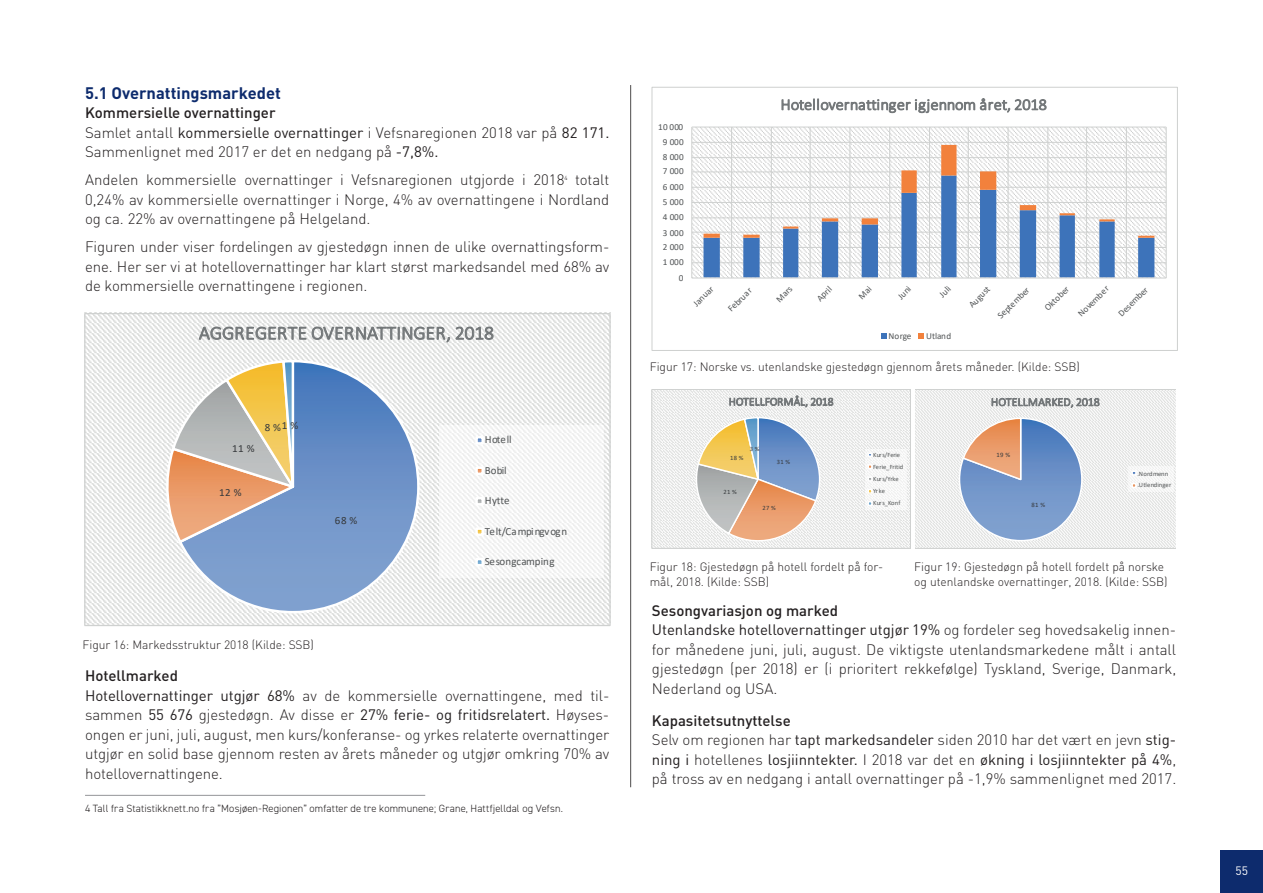
<style>
.page{position:relative;width:1263px;height:893px;background:#fff}
.page>*{position:absolute;margin:0;border:0;box-sizing:border-box;transform-origin:0 0}
.t1{font:300 19.05px "Calibri";letter-spacing:.005em;color:#74787a}
.t2{font:700 16.5px "DIN";color:#0d2b6d}
.t3{font:300 16.05px "Calibri";letter-spacing:.005em;color:#74787a}
.t4{font:300 15px/19.5px "DIN";letter-spacing:-.005em;color:#231f20}
.t5{font:300 12px/14.4px "DIN";color:#231f20}
.t6{font:12px "DIN";color:#fff}
.t7{font:300 11.55px "Calibri";letter-spacing:.01em;color:#74787a}
.t8{font:300 11.4px "Calibri";letter-spacing:.005em;color:#74787a}
.t9{font:10.95px "Calibri";color:#515455}
.t10{font:10.95px "Calibri";color:#36393c}
.t11{font:300 10.5px "DIN2014";letter-spacing:.01em;color:#231f20}
.t12{font:9.15px "Calibri";letter-spacing:.01em;color:#515455}
.t13{font:6.6px/11.9px "Calibri";letter-spacing:.02em;color:#515455}
.t14{font:6.6px "Calibri";color:#36393c}
.t15{font:6.45px/12.3px "Calibri";letter-spacing:-.01em;color:#515455}
.t16{font:6.45px "Calibri";letter-spacing:.05em;color:#36393c}
.t17{font:300 6.15px "DIN2014";color:#231f20}
.s1{font-weight:500}
.s2{font-weight:400}
</style>
<div class="page">
<div style="left:1220px;top:850px;width:43px;height:43px;background:#0d2b6d"></div>
<hr style="left:85px;top:795px;width:340px;height:1px;background:#939598">
<hr style="left:630px;top:85px;width:1px;height:702px;background:#6b6969">
<svg style="left:86px;top:315px;width:523px;height:309px"></svg>
<svg style="left:177px;top:359px;width:244px;height:256px"></svg>
<svg style="left:163px;top:359px;width:136px;height:193px"></svg>
<div style="left:439px;top:425px;width:164px;height:152px;background:#f6f6f6"></div>
<div style="left:475px;top:436px;width:9px;height:9px;border:2px solid #fff"></div>
<div style="left:475px;top:466px;width:9px;height:9px;border:2px solid #fff"></div>
<div style="left:475px;top:497px;width:9px;height:8px;border:2px solid #fff"></div>
<div style="left:475px;top:527px;width:9px;height:9px;border:2px solid #fff"></div>
<div style="left:475px;top:558px;width:9px;height:8px;border:2px solid #fff"></div>
<div style="left:84px;top:313px;width:527px;height:313px;border:1px solid #cfd1d0"></div>
<svg style="left:692px;top:128px;width:474px;height:150px"></svg>
<hr style="left:692px;top:262px;width:474px;height:1px;background:#cfd1d0">
<hr style="left:692px;top:247px;width:474px;height:1px;background:#cfd1d0">
<hr style="left:692px;top:232px;width:474px;height:1px;background:#cfd1d0">
<hr style="left:692px;top:217px;width:474px;height:1px;background:#cfd1d0">
<hr style="left:692px;top:202px;width:474px;height:1px;background:#cfd1d0">
<hr style="left:692px;top:187px;width:474px;height:1px;background:#cfd1d0">
<hr style="left:692px;top:171px;width:474px;height:1px;background:#cfd1d0">
<hr style="left:692px;top:157px;width:474px;height:1px;background:#cfd1d0">
<hr style="left:692px;top:142px;width:474px;height:1px;background:#cfd1d0">
<hr style="left:692px;top:127px;width:474px;height:1px;background:#cfd1d0">
<hr style="left:731px;top:127px;width:1px;height:151px;background:#cfd1d0">
<hr style="left:771px;top:127px;width:1px;height:151px;background:#cfd1d0">
<hr style="left:810px;top:127px;width:1px;height:151px;background:#cfd1d0">
<hr style="left:849px;top:127px;width:1px;height:151px;background:#cfd1d0">
<hr style="left:889px;top:127px;width:1px;height:151px;background:#cfd1d0">
<hr style="left:929px;top:127px;width:1px;height:151px;background:#cfd1d0">
<hr style="left:968px;top:127px;width:1px;height:151px;background:#cfd1d0">
<hr style="left:1007px;top:127px;width:1px;height:151px;background:#cfd1d0">
<hr style="left:1047px;top:127px;width:1px;height:151px;background:#cfd1d0">
<hr style="left:1086px;top:127px;width:1px;height:151px;background:#cfd1d0">
<hr style="left:1126px;top:127px;width:1px;height:151px;background:#cfd1d0">
<hr style="left:1166px;top:127px;width:1px;height:151px;background:#cfd1d0">
<svg style="left:703px;top:238px;width:451px;height:40px"></svg>
<svg style="left:703px;top:145px;width:451px;height:93px"></svg>
<hr style="left:691px;top:127px;width:1px;height:151px;background:#cfd1d0">
<hr style="left:692px;top:278px;width:474px;height:1px;background:#cfd1d0">
<svg style="left:881px;top:334px;width:5px;height:5px"></svg>
<svg style="left:919px;top:334px;width:5px;height:5px"></svg>
<div style="left:651px;top:87px;width:527px;height:264px;border:1px solid #cfd1d0"></div>
<div style="left:651px;top:389px;width:260px;height:160px;background:linear-gradient(to right,#eeefee,#eeefee)"></div>
<svg style="left:691px;top:416px;width:130px;height:131px"></svg>
<div style="left:865px;top:449px;width:41px;height:61px;background:#f5f6f5"></div>
<div style="left:651px;top:389px;width:260px;height:160px;border:1px solid #cfd1d0"></div>
<svg style="left:916px;top:389px;width:259px;height:160px"></svg>
<p class="t2" style="left:85px;top:82px;width:197px">5.1 Overnattingsmarkedet</p>
<p class="t4" style="left:85px;top:103px;width:526px"><span class="s1">Kommersielle overnattinger<br></span>Samlet antall <span class="s2">kommersielle overnattinger</span> i Vefsnaregionen 2018 var på <span class="s2">82 171.<br></span>Sammenlignet med 2017 er det en nedgang på <span class="s2">-7,8%.</span></p>
<p class="t4" style="left:85px;top:170px;width:481px">Andelen kommersielle overnattinger i Vefsnaregionen utgjorde i 2018</p>
<p class="t17" style="left:564px;top:174px;width:4px">4</p>
<p class="t4" style="left:85px;top:170px;width:526px;text-align:justify;text-indent:490px">totalt 0,24% av kommersielle overnattinger i Norge, 4% av overnattingene i Nordland og ca. 22% av overnattingene på Helgeland.</p>
<p class="t4" style="left:85px;top:237px;width:526px">Figuren under viser fordelingen av gjestedøgn innen de ulike overnattingsform&shy;ene. Her ser vi at hotellovernattinger har klart størst markedsandel med 68% av de kommersielle overnattingene i regionen.</p>
<p class="t1" style="left:199px;top:321px;width:297px">AGGREGERTE OVERNATTINGER, 2018</p>
<p class="t10" style="left:232px;top:441px;width:24px">11 %</p>
<p class="t10" style="left:265px;top:419px;width:35px">8 %1 %</p>
<p class="t10" style="left:219px;top:484px;width:24px">12 %</p>
<p class="t10" style="left:335px;top:513px;width:24px">68 %</p>
<p class="t5" style="left:82px;top:638px;width:233px">Figur 16: Markedsstruktur 2018 (Kilde: SSB)</p>
<p class="t9" style="left:485px;top:432px;width:28px">Hotell</p>
<p class="t9" style="left:485px;top:463px;width:24px">Bobil</p>
<p class="t9" style="left:485px;top:493px;width:26px">Hytte</p>
<p class="t9" style="left:485px;top:523px;width:84px">Telt/Campingvogn</p>
<p class="t9" style="left:485px;top:554px;width:71px">Sesongcamping</p>
<p class="t4" style="left:85px;top:666px;width:526px"><span class="s1">Hotellmarked<br></span><span class="s2">Hotellovernattinger utgjør 68%</span> av de kommersielle overnattingene, med til&shy;sammen <span class="s2">55 676</span> gjestedøgn. Av disse er <span class="s2">27% ferie- og fritidsrelatert.</span> Høyses&shy;ongen er juni, juli, august, men kurs/konferanse- og yrkes relaterte overnattinger utgjør en solid base gjennom resten av årets måneder og utgjør omkring 70% av hotellovernattingene.</p>
<p class="t11" style="left:85px;top:802px;width:479px">4 Tall fra Statistikknett.no fra ”Mosjøen-Regionen” omfatter de tre kommunene; Grane, Hattfjelldal og Vefsn.</p>
<p class="t12" style="left:658px;top:120px;width:27px">10 000</p>
<p class="t12" style="left:663px;top:135px;width:22px">9 000</p>
<p class="t12" style="left:663px;top:151px;width:22px">8 000</p>
<p class="t12" style="left:663px;top:165px;width:22px">7 000</p>
<p class="t12" style="left:663px;top:180px;width:22px">6 000</p>
<p class="t12" style="left:663px;top:196px;width:22px">5 000</p>
<p class="t12" style="left:663px;top:211px;width:22px">4 000</p>
<p class="t12" style="left:663px;top:226px;width:22px">3 000</p>
<p class="t12" style="left:663px;top:241px;width:22px">2 000</p>
<p class="t12" style="left:663px;top:256px;width:22px">1 000</p>
<p class="t12" style="left:679px;top:271px;width:6px">0</p>
<p class="t3" style="left:780px;top:95px;width:268px">Hotellovernattinger igjennom året, 2018</p>
<p class="t12" style="left:690px;top:300px;width:26px;rotate:-45deg">Januar</p>
<p class="t12" style="left:725px;top:306px;width:31px;rotate:-45deg">Februar</p>
<p class="t12" style="left:773px;top:296px;width:20px;rotate:-45deg">Mars</p>
<p class="t12" style="left:814px;top:295px;width:19px;rotate:-45deg">April</p>
<p class="t12" style="left:895px;top:293px;width:16px;rotate:-45deg">Juni</p>
<p class="t12" style="left:936px;top:291px;width:14px;rotate:-45deg">Juli</p>
<p class="t12" style="left:966px;top:301px;width:27px;rotate:-45deg">August</p>
<p class="t12" style="left:994px;top:313px;width:42px;rotate:-45deg">September</p>
<p class="t12" style="left:1041px;top:305px;width:32px;rotate:-45deg">Oktober</p>
<p class="t12" style="left:1075px;top:311px;width:41px;rotate:-45deg">November</p>
<p class="t12" style="left:1115px;top:311px;width:39px;rotate:-45deg">Desember</p>
<p class="t12" style="left:888px;top:329px;width:24px">Norge</p>
<p class="t12" style="left:926px;top:329px;width:27px">Utland</p>
<p class="t5" style="left:650px;top:359px;width:432px">Figur 17: Norske vs. utenlandske gjestedøgn gjennom årets måneder. (Kilde: SSB)</p>
<p class="t8" style="left:729px;top:395px;width:106px">HOTELLFORMÅL, 2018</p>
<p class="t16" style="left:750px;top:445px;width:11px">3 %</p>
<p class="t16" style="left:730px;top:453px;width:15px">18 %</p>
<p class="t16" style="left:723px;top:487px;width:15px">21 %</p>
<p class="t16" style="left:777px;top:458px;width:15px">31 %</p>
<p class="t16" style="left:762px;top:504px;width:15px">27 %</p>
<p class="t15" style="left:873px;top:449px;width:32px">Kurs/Ferie<br>Ferie_Fritid</p>
<p class="t15" style="left:873px;top:472px;width:29px">Kurs/Yrke<br>Yrke<br>Kurs_Konf</p>
<p class="t7" style="left:991px;top:395px;width:110px">HOTELLMARKED, 2018</p>
<p class="t14" style="left:996px;top:450px;width:15px">19 %</p>
<p class="t14" style="left:1031px;top:501px;width:15px">81 %</p>
<p class="t13" style="left:1137px;top:467px;width:36px">.Nordmenn .Utlendinger</p>
<p class="t5" style="left:650px;top:560px;width:235px">Figur 18: Gjestedøgn på hotell fordelt på for&shy;mål, 2018. (Kilde: SSB)</p>
<p class="t5" style="left:914px;top:560px;width:255px">Figur 19: Gjestedøgn på hotell fordelt på norske og utenlandske overnattinger, 2018. (Kilde: SSB)</p>
<p class="t4" style="left:652px;top:600px;width:526px"><span class="s1">Sesongvariasjon og marked<br></span><span class="s2">Utenlandske hotellovernattinger utgjør 19%</span> og fordeler seg hovedsakelig innen&shy;for månedene juni, juli, august. De viktigste utenlandsmarkedene målt i antall gjestedøgn (per 2018) er (i prioritert rekkefølge) Tyskland, Sverige, Danmark, Nederland og USA.</p>
<p class="t4" style="left:652px;top:710px;width:526px"><span class="s1">Kapasitetsutnyttelse<br></span>Selv om regionen har <span class="s2">tapt markedsandeler</span> siden 2010 har det vært en jevn <span class="s2">stig&shy;ning i</span> hotellenes <span class="s2">losjiinntekter.</span> I 2018 var det en <span class="s2">økning i losjiinntekter på 4%</span>, på tross av en nedgang i antall overnattinger på -1,9% sammenlignet med 2017.</p>
<p class="t6" style="left:1235px;top:863px;width:14px">55</p>
</div>
